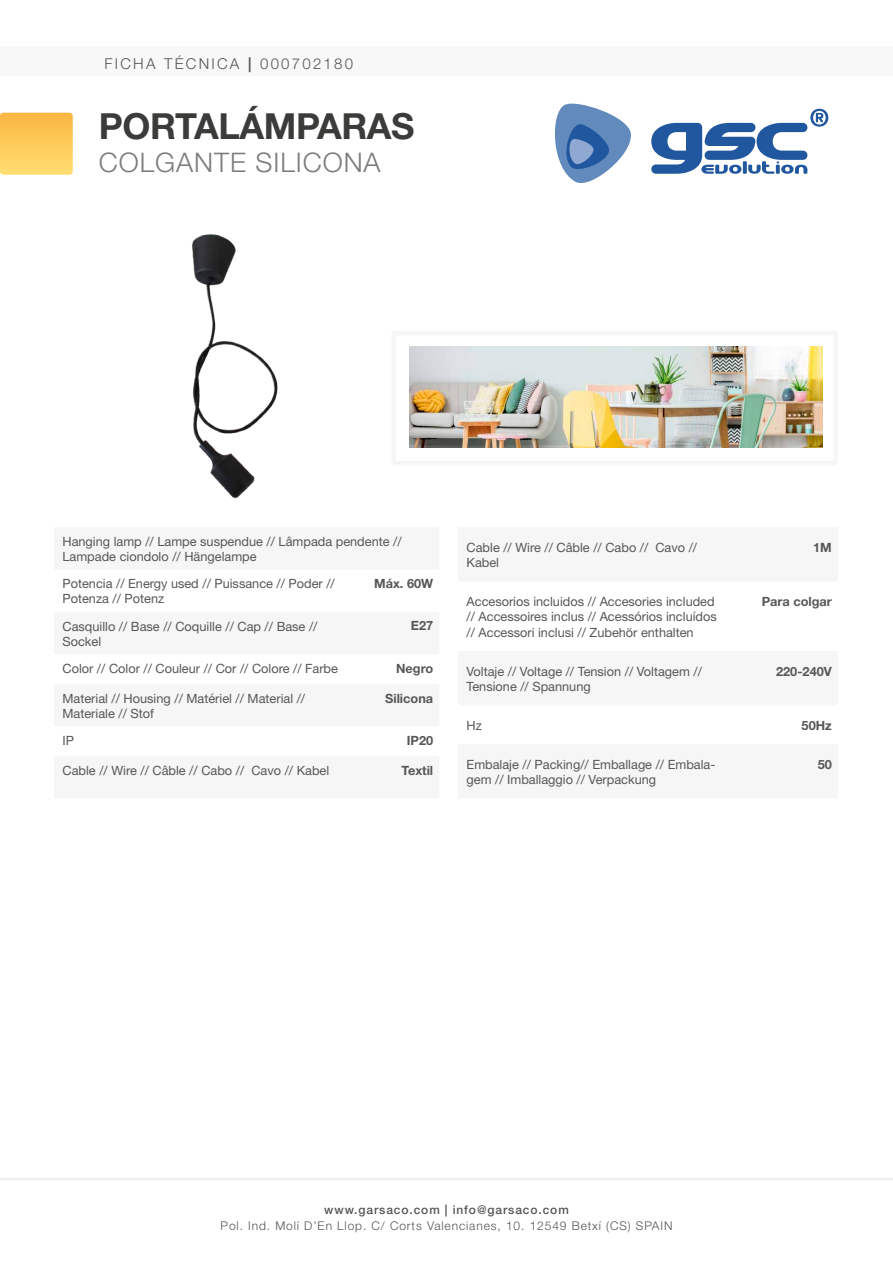
<style>
.page{position:relative;width:893px;height:1263px;background:#fff}
.page>*{position:absolute;margin:0;border:0;box-sizing:border-box;transform-origin:0 0}
.t1{font:700 36px "Helvetica Neue";letter-spacing:-.01em;color:#3b3b3a}
.t2{font:300 27px "Helvetica Neue";letter-spacing:.035em;color:#7c7c7b}
.t3{font:300 15px "Helvetica Neue";letter-spacing:.15em;color:#565555}
.t4{font:12.75px/15.3px "Helvetica Neue";color:#575756}
.t5{font:700 12.75px "Helvetica Neue";color:#575756}
.t6{font:300 12px "Helvetica Neue";letter-spacing:.075em;color:#565555}
.t7{font:500 12px "Helvetica Neue";letter-spacing:.075em;color:#565555}
.s1{font-weight:700}
</style>
<div class="page">
<svg style="left:651px;top:109px;width:177px;height:65px"></svg>
<svg style="left:554px;top:103px;width:77px;height:81px"></svg>
<hr style="left:0;top:1178px;width:893px;height:3px;background:#f0f0f0">
<div style="left:0;top:47px;width:893px;height:29px;background:#f8f8f8"></div>
<svg style="left:0;top:113px;width:73px;height:62px;background:#fdca5b"></svg>
<img style="left:192px;top:234px;width:86px;height:265px">
<img style="left:409px;top:346px;width:413px;height:102px">
<p class="t3" style="left:105px;top:54px;width:250px">FICHA TÉCNICA <span class="s1">|</span> 000702180</p>
<h1 class="t1" style="left:99px;top:104px;width:317px">PORTALÁMPARAS</h1>
<h2 class="t2" style="left:99px;top:146px;width:283px">COLGANTE SILICONA</h2>
<p class="t4" style="left:63px;top:533px;width:341px">Hanging lamp // Lampe suspendue // Lâmpada pendente //<br>Lampade ciondolo // Hängelampe</p>
<p class="t4" style="left:63px;top:576px;width:274px">Potencia // Energy used // Puissance // Poder //<br>Potenza // Potenz</p>
<p class="t5" style="left:374px;top:576px;width:61px">Máx. 60W</p>
<p class="t4" style="left:63px;top:618px;width:256px">Casquillo // Base // Coquille // Cap // Base //<br>Sockel</p>
<p class="t5" style="left:411px;top:618px;width:24px">E27</p>
<p class="t4" style="left:63px;top:660px;width:277px">Color // Color // Couleur // Cor // Colore // Farbe</p>
<p class="t5" style="left:396px;top:660px;width:39px">Negro</p>
<p class="t4" style="left:63px;top:690px;width:244px">Material // Housing // Matériel // Material //<br>Materiale // Stof</p>
<p class="t5" style="left:385px;top:690px;width:50px">Silicona</p>
<p class="t4" style="left:63px;top:732px;width:13px">IP</p>
<p class="t5" style="left:407px;top:732px;width:28px">IP20</p>
<p class="t4" style="left:63px;top:762px;width:268px">Cable // Wire // Câble // Cabo // Cavo // Kabel</p>
<p class="t5" style="left:402px;top:762px;width:33px">Textil</p>
<p class="t4" style="left:467px;top:539px;width:232px">Cable // Wire // Câble // Cabo // Cavo //<br>Kabel</p>
<p class="t5" style="left:813px;top:539px;width:20px">1M</p>
<p class="t4" style="left:467px;top:594px;width:252px">Accesorios incluidos // Accesories included // Accessoires inclus // Acessórios incluídos // Accessori inclusi // Zubehör enthalten</p>
<p class="t5" style="left:762px;top:593px;width:72px">Para colgar</p>
<p class="t4" style="left:467px;top:663px;width:237px">Voltaje // Voltage // Tension // Voltagem //<br>Tensione // Spannung</p>
<p class="t5" style="left:776px;top:663px;width:57px">220-240V</p>
<p class="t4" style="left:467px;top:717px;width:17px">Hz</p>
<p class="t5" style="left:802px;top:717px;width:32px">50Hz</p>
<p class="t4" style="left:467px;top:756px;width:250px">Embalaje // Packing// Emballage // Embala&shy;gem // Imballaggio // Verpackung</p>
<p class="t5" style="left:818px;top:756px;width:16px">50</p>
<p class="t7" style="left:324px;top:1202px;width:246px">www.garsaco.com | info@garsaco.com</p>
<p class="t6" style="left:221px;top:1219px;width:453px">Pol. Ind. Molí D’En Llop. C/ Corts Valencianes, 10. 12549 Betxí (CS) SPAIN</p>
</div>
